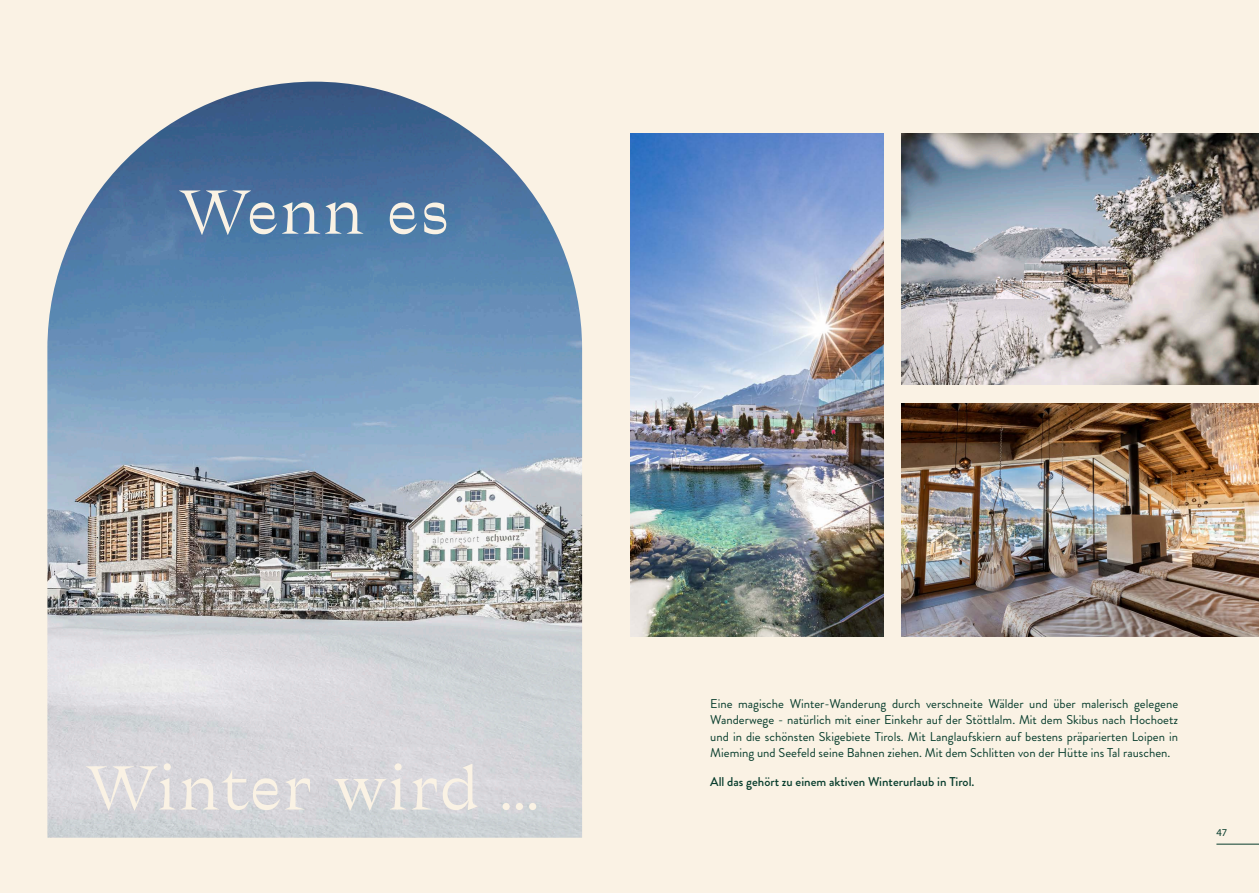
<style>
.page{position:relative;width:1259px;height:893px;background:#faf2e4}
.page>*{position:absolute;margin:0;border:0;box-sizing:border-box;transform-origin:0 0}
.t1{font:60px "Traulha Regulara";color:#faf2e4}
.t2{font:12.75px/16.5px "Brandon Grotesque";color:#083d2d;text-align:justify}
.t3{font:500 12.75px "Brandon Grotesque";color:#083d2d}
.t4{font:10.5px "Myriad Pro";color:#083d2d}
</style>
<div class="page">
<hr style="left:1216px;top:844px;width:43px;height:1px;background:#083d2d">
<img style="left:47px;top:82px;width:535px;height:756px">
<img style="left:901px;top:133px;width:358px;height:251px">
<img style="left:901px;top:403px;width:358px;height:234px">
<img style="left:630px;top:133px;width:253px;height:504px">
<h1 class="t1" style="left:179px;top:178px;width:273px">Wenn es</h1>
<h1 class="t1" style="left:86px;top:754px;width:455px">Winter wird ...</h1>
<p class="t2" style="left:710px;top:695px;width:469px">Eine magische Winter-Wanderung durch verschneite Wälder und über malerisch gelegene Wanderwege - natürlich mit einer Einkehr auf der Stöttlalm. Mit dem Skibus nach Hochoetz und in die schönsten Skigebiete Tirols. Mit Langlaufskiern auf bestens präparierten Loipen in Mieming und Seefeld seine Bahnen ziehen. Mit dem Schlitten von der Hütte ins Tal rauschen.</p>
<p class="t3" style="left:710px;top:773px;width:266px">All das gehört zu einem aktiven Winterurlaub in Tirol.</p>
<p class="t4" style="left:1216px;top:826px;width:12px">47</p>
</div>
